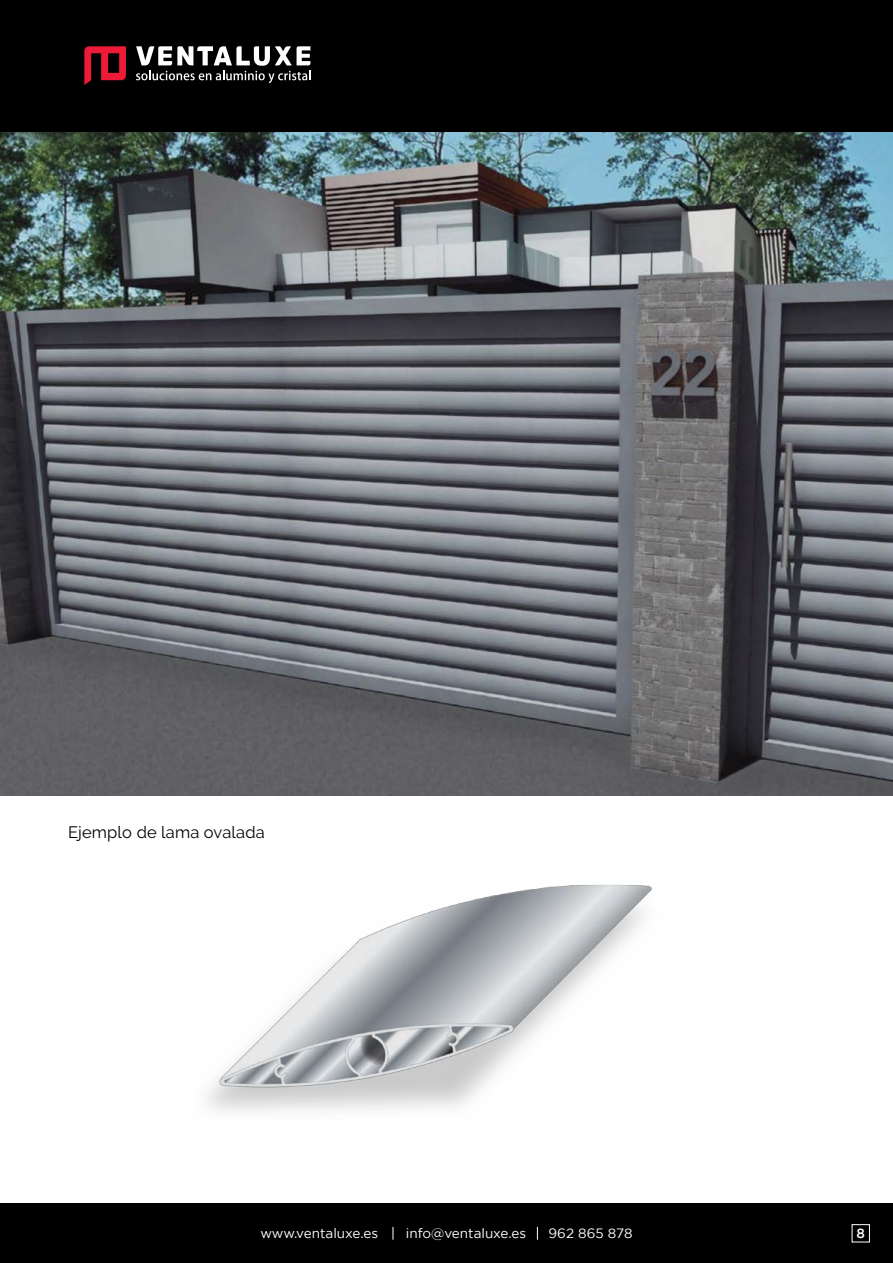
<style>
.page{position:relative;width:893px;height:1263px;background:#fff}
.page>*{position:absolute;margin:0;border:0;box-sizing:border-box;transform-origin:0 0}
.t1{font:16.5px "Raleway";letter-spacing:.01em;color:#000}
.t2{font:13.5px "Gotham";color:#fff}
.t3{font:500 13.5px "Gotham";color:#fff}
</style>
<div class="page">
<img style="left:0;top:131px;width:893px;height:665px">
<div style="left:0;top:0;width:893px;height:131px;background:#000"></div>
<svg style="left:84px;top:46px;width:42px;height:39px"></svg>
<svg style="left:136px;top:46px;width:175px;height:37px"></svg>
<div style="left:0;top:1204px;width:893px;height:59px;background:#000"></div>
<svg style="left:393px;top:1227px;width:1px;height:13px"></svg>
<svg style="left:537px;top:1227px;width:1px;height:13px"></svg>
<div style="left:852px;top:1224px;width:18px;height:18px;border:1px solid #fff"></div>
<img style="left:207px;top:884px;width:445px;height:228px">
<p class="t1" style="left:68px;top:822px;width:198px">Ejemplo de lama ovalada</p>
<p class="t2" style="left:260px;top:1226px;width:119px">www.ventaluxe.es</p>
<p class="t2" style="left:406px;top:1226px;width:122px">info@ventaluxe.es</p>
<p class="t2" style="left:549px;top:1226px;width:85px">962 865 878</p>
<p class="t3" style="left:856px;top:1225px;width:10px">8</p>
</div>
